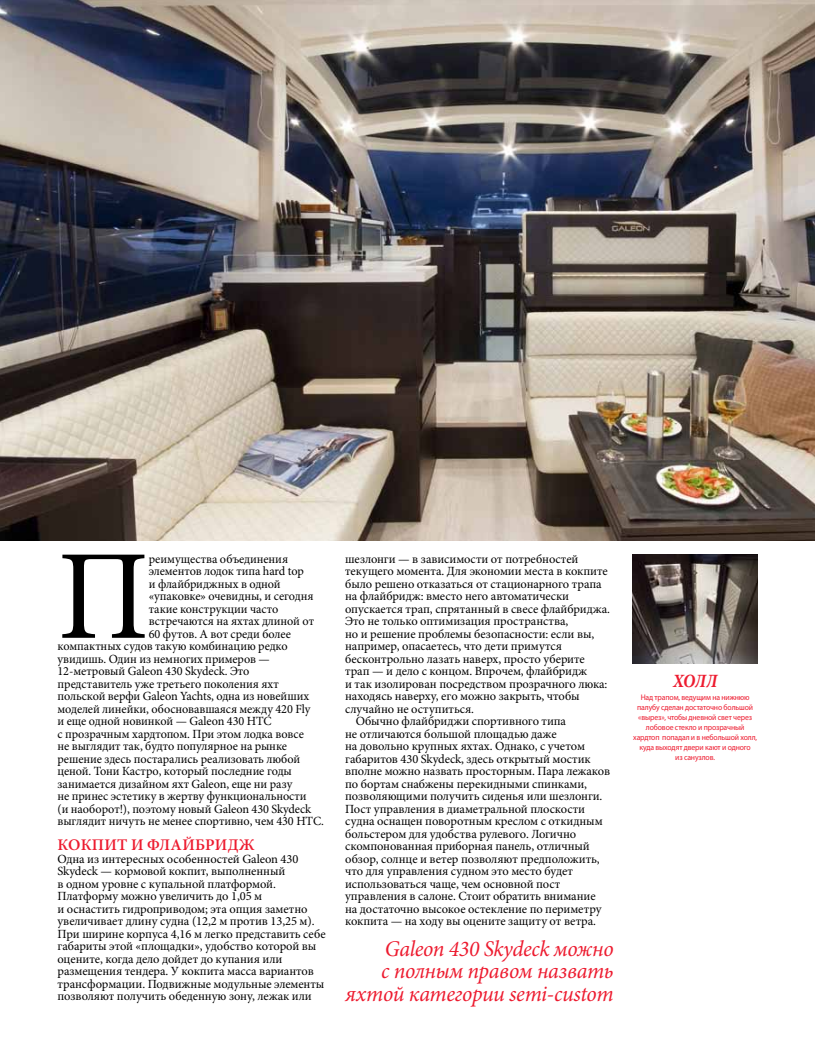
<style>
.page{position:relative;width:815px;height:1063px;background:#fff}
.page>*{position:absolute;margin:0;border:0;box-sizing:border-box;transform-origin:0 0}
.t1{font:128px "Minion Pro";color:#000}
.t2{font:italic 22.5px/22.5px "Minion Pro";letter-spacing:-.015em;color:#ed1b2f;text-align:right}
.t3{font:italic 700 18.75px "Minion Pro";color:#ed1b2f;scale:.9 1}
.t4{font:600 16.25px "Minion Pro";letter-spacing:.015em;color:#ed1b2f}
.t5{font:12.5px/12.5px "Minion Pro";letter-spacing:-.005em;color:#000}
.t6{font:8.12px/10px "Myriad Pro";letter-spacing:-.015em;color:#ed1b2f;text-align:center;scale:.95 1}
</style>
<div class="page">
<img style="left:0;top:0;width:815px;height:541px">
<img style="left:633px;top:555px;width:124px;height:108px">
<h1 class="t1" style="left:58px;top:511px;width:94px">П</h1>
<p class="t5" style="left:149px;top:553px;width:141px">реимущества объединения</p>
<p class="t5" style="left:149px;top:565px;width:156px">элементов лодок типа hard top</p>
<p class="t5" style="left:149px;top:578px;width:133px">и флайбриджных в одной</p>
<p class="t5" style="left:149px;top:590px;width:166px">«упаковке» очевидны, и сегодня</p>
<p class="t5" style="left:149px;top:603px;width:131px">такие конструкции часто</p>
<p class="t5" style="left:149px;top:615px;width:167px">встречаются на яхтах длиной от</p>
<p class="t5" style="left:149px;top:628px;width:144px">60 футов. А вот среди более</p>
<p class="t5" style="left:58px;top:640px;width:232px">компактных судов такую комбинацию редко</p>
<p class="t5" style="left:58px;top:653px;width:214px">увидишь. Один из немногих примеров —</p>
<p class="t5" style="left:58px;top:665px;width:193px">12-метровый Galeon 430 Skydeck. Это</p>
<p class="t5" style="left:58px;top:678px;width:223px">представитель уже третьего поколения яхт</p>
<p class="t5" style="left:58px;top:690px;width:253px">польской верфи Galeon Yachts, одна из новейших</p>
<p class="t5" style="left:58px;top:703px;width:254px">моделей линейки, обосновавшаяся между 420 Fly</p>
<p class="t5" style="left:58px;top:715px;width:216px">и еще одной новинкой — Galeon 430 HTC</p>
<p class="t5" style="left:58px;top:728px;width:248px">с прозрачным хардтопом. При этом лодка вовсе</p>
<p class="t5" style="left:58px;top:740px;width:231px">не выглядит так, будто популярное на рынке</p>
<p class="t5" style="left:58px;top:753px;width:244px">решение здесь постарались реализовать любой</p>
<p class="t5" style="left:58px;top:765px;width:236px">ценой. Тони Кастро, который последние годы</p>
<p class="t5" style="left:58px;top:778px;width:236px">занимается дизайном яхт Galeon, еще ни разу</p>
<p class="t5" style="left:58px;top:790px;width:251px">не принес эстетику в жертву функциональности</p>
<p class="t5" style="left:58px;top:803px;width:255px">(и наоборот!), поэтому новый Galeon 430 Skydeck</p>
<p class="t5" style="left:58px;top:815px;width:268px">выглядит ничуть не менее спортивно, чем 430 HTC.</p>
<h3 class="t4" style="left:58px;top:834px;width:199px">Кокпит и флайбридж</h3>
<p class="t5" style="left:58px;top:853px;width:270px">Одна из интересных особенностей Galeon 430<br>Skydeck — кормовой кокпит, выполненный<br>в одном уровне с купальной платформой.<br>Платформу можно увеличить до 1,05 м<br>и оснастить гидроприводом; эта опция заметно увеличивает длину судна (12,2 м против 13,25 м).<br>При ширине корпуса 4,16 м легко представить себе габариты этой «площадки», удобство которой вы оцените, когда дело дойдет до купания или размещения тендера. У кокпита масса вариантов трансформации. Подвижные модульные элементы позволяют получить обеденную зону, лежак или</p>
<p class="t5" style="left:345px;top:553px;width:235px">шезлонги — в зависимости от потребностей</p>
<p class="t5" style="left:345px;top:565px;width:264px">текущего момента. Для экономии места в кокпите</p>
<p class="t5" style="left:345px;top:578px;width:258px">было решено отказаться от стационарного трапа</p>
<p class="t5" style="left:345px;top:590px;width:226px">на флайбридж: вместо него автоматически</p>
<p class="t5" style="left:345px;top:603px;width:266px">опускается трап, спрятанный в свесе флайбриджа.</p>
<p class="t5" style="left:345px;top:615px;width:225px">Это не только оптимизация пространства,</p>
<p class="t5" style="left:345px;top:628px;width:251px">но и решение проблемы безопасности: если вы,</p>
<p class="t5" style="left:345px;top:640px;width:218px">например, опасаетесь, что дети примутся</p>
<p class="t5" style="left:345px;top:653px;width:241px">бесконтрольно лазать наверх, просто уберите</p>
<p class="t5" style="left:345px;top:665px;width:244px">трап — и дело с концом. Впрочем, флайбридж</p>
<p class="t5" style="left:345px;top:678px;width:264px">и так изолирован посредством прозрачного люка:</p>
<p class="t5" style="left:345px;top:690px;width:236px">находясь наверху, его можно закрыть, чтобы</p>
<p class="t5" style="left:345px;top:703px;width:130px">случайно не оступиться.</p>
<p class="t5" style="left:356px;top:715px;width:212px">Обычно флайбриджи спортивного типа</p>
<p class="t5" style="left:345px;top:728px;width:213px">не отличаются большой площадью даже</p>
<p class="t5" style="left:345px;top:740px;width:241px">на довольно крупных яхтах. Однако, с учетом</p>
<p class="t5" style="left:345px;top:753px;width:247px">габаритов 430 Skydeck, здесь открытый мостик</p>
<p class="t5" style="left:345px;top:765px;width:266px">вполне можно назвать просторным. Пара лежаков</p>
<p class="t5" style="left:345px;top:778px;width:243px">по бортам снабжены перекидными спинками,</p>
<p class="t5" style="left:345px;top:790px;width:259px">позволяющими получить сиденья или шезлонги.</p>
<p class="t5" style="left:345px;top:803px;width:242px">Пост управления в диаметральной плоскости</p>
<p class="t5" style="left:345px;top:815px;width:259px">судна оснащен поворотным креслом с откидным</p>
<p class="t5" style="left:345px;top:828px;width:233px">больстером для удобства рулевого. Логично</p>
<p class="t5" style="left:345px;top:840px;width:246px">скомпонованная приборная панель, отличный</p>
<p class="t5" style="left:345px;top:853px;width:256px">обзор, солнце и ветер позволяют предположить,</p>
<p class="t5" style="left:345px;top:865px;width:229px">что для управления судном это место будет</p>
<p class="t5" style="left:345px;top:878px;width:217px">использоваться чаще, чем основной пост</p>
<p class="t5" style="left:345px;top:890px;width:252px">управления в салоне. Стоит обратить внимание</p>
<p class="t5" style="left:345px;top:903px;width:258px">на достаточно высокое остекление по периметру</p>
<p class="t5" style="left:345px;top:915px;width:252px">кокпита — на ходу вы оцените защиту от ветра.</p>
<h2 class="t2" style="left:346px;top:937px;width:270px">Galeon 430 Skydeck можно<br>с полным правом назвать яхтой категории semi-custom</h2>
<h3 class="t3" style="left:673px;top:667px;width:51px">ХОЛЛ</h3>
<p class="t6" style="left:633px;top:692px;width:132px">Над трапом, ведущим на нижнюю палубу сделан достаточно большой «вырез», чтобы дневной свет через лобовое стекло и прозрачный хардтоп попадал и в небольшой холл, куда выходят двери кают и одного<br>из санузлов.</p>
</div>
